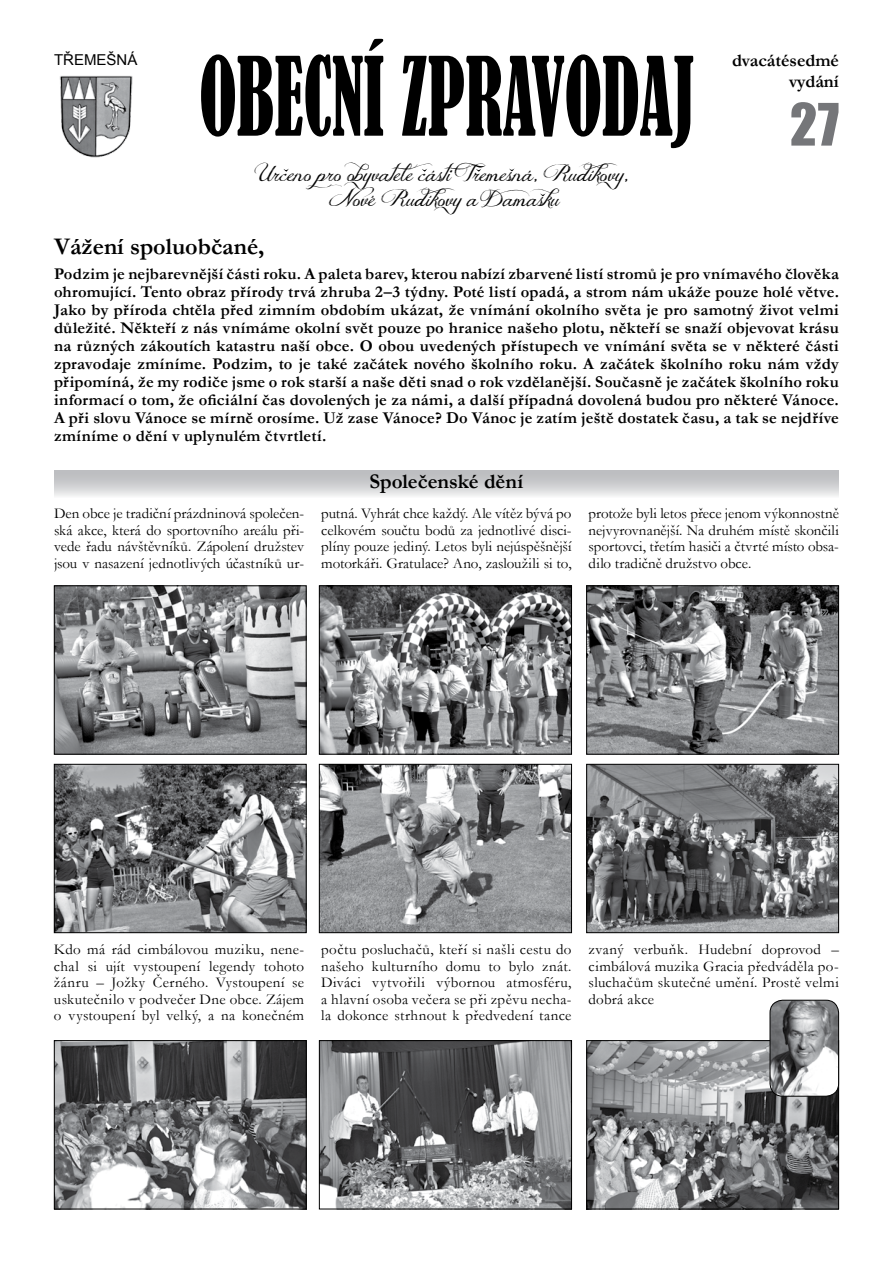
<style>
.page{position:relative;width:893px;height:1263px;background:#fff}
.page>*{position:absolute;margin:0;border:0;box-sizing:border-box;transform-origin:0 0}
.t1{font:condensed 101.4px "Bernard";color:#000;scale:.69 1}
.t2{font:54px "Impact";color:#757679}
.t3{font:700 24px "Garamond";color:#000}
.t4{font:21px/25.2px "Jellyka Delicious Cake";color:#000;text-align:center}
.t5{font:700 21px "Garamond";color:#000}
.t6{font:700 18px/21.6px "Garamond";color:#000;text-align:right}
.t7{font:700 16.5px/18px "Garamond";letter-spacing:.015em;color:#000;text-align:justify}
.t8{font:15px/16.5px "Garamond";letter-spacing:.015em;color:#000;text-align:justify}
.t9{font:15px "Arial";color:#000}
</style>
<div class="page">
<img style="left:60px;top:76px;width:73px;height:82px">
<svg style="left:540px;top:193px;width:6px;height:3px"></svg>
<img style="left:56px;top:587px;width:249px;height:165px">
<div style="left:54px;top:585px;width:253px;height:169px;border:1px solid #000"></div>
<img style="left:56px;top:766px;width:249px;height:165px">
<div style="left:54px;top:764px;width:253px;height:169px;border:1px solid #000"></div>
<img style="left:56px;top:1042px;width:249px;height:165px">
<div style="left:54px;top:1040px;width:253px;height:169px;border:1px solid #000"></div>
<img style="left:321px;top:587px;width:249px;height:165px">
<div style="left:319px;top:585px;width:253px;height:169px;border:1px solid #000"></div>
<img style="left:321px;top:766px;width:249px;height:165px">
<div style="left:319px;top:764px;width:253px;height:169px;border:1px solid #000"></div>
<img style="left:321px;top:1042px;width:249px;height:165px">
<div style="left:319px;top:1040px;width:253px;height:169px;border:1px solid #000"></div>
<img style="left:588px;top:587px;width:249px;height:165px">
<div style="left:586px;top:585px;width:253px;height:169px;border:1px solid #000"></div>
<img style="left:588px;top:766px;width:249px;height:165px">
<div style="left:586px;top:764px;width:253px;height:169px;border:1px solid #000"></div>
<img style="left:588px;top:1042px;width:249px;height:165px">
<div style="left:586px;top:1040px;width:253px;height:169px;border:1px solid #000"></div>
<div style="left:54px;top:470px;width:785px;height:28px;background:linear-gradient(to bottom,#b1b2b6,#eeefef)"></div>
<img style="left:770px;top:1000px;width:69px;height:96px">
<div style="left:770px;top:1000px;width:69px;height:96px;border:1px solid #000;border-radius:13px"></div>
<p class="t9" style="left:54px;top:50px;width:85px">TŘEMEŠNÁ</p>
<h1 class="t1" style="left:199px;top:38px;width:719px">OBECNÍ ZPRAVODAJ</h1>
<h3 class="t4" style="left:260px;top:162px;width:386px">Urceno pro obyvatele cásti Tremesná, Rudíkovy,<br>Nové Rudíkovya Damasku</h3>
<p class="t6" style="left:732px;top:49px;width:109px">dvacátésedmé vydání</p>
<h2 class="t2" style="left:790px;top:83px;width:51px">27</h2>
<h3 class="t3" style="left:54px;top:230px;width:212px">Vážení spoluobčané,</h3>
<p class="t7" style="left:54px;top:265px;width:786px">Podzim je nejbarevnější části roku. A paleta barev, kterou nabízí zbarvené listí stromů je pro vnímavého člověka ohromující. Tento obraz přírody trvá zhruba 2–3 týdny. Poté listí opadá, a strom nám ukáže pouze holé větve.<br>Jako by příroda chtěla před zimním obdobím ukázat, že vnímání okolního světa je pro samotný život velmi důležité. Někteří z nás vnímáme okolní svět pouze po hranice našeho plotu, někteří se snaží objevovat krásu na různých zákoutích katastru naší obce. O obou uvedených přístupech ve vnímání světa se v některé části zpravodaje zmíníme. Podzim, to je také začátek nového školního roku. A začátek školního roku nám vždy připomíná, že my rodiče jsme o rok starší a naše děti snad o rok vzdělanější. Současně je začátek školního roku informací o tom, že oficiální čas dovolených je za námi, a další případná dovolená budou pro některé Vánoce.<br>A při slovu Vánoce se mírně orosíme. Už zase Vánoce? Do Vánoc je zatím ještě dostatek času, a tak se nejdříve zmíníme o dění v uplynulém čtvrtletí.</p>
<h3 class="t5" style="left:370px;top:467px;width:155px">Společenské dění</h3>
<p class="t8" style="left:54px;top:505px;width:252px">Den obce je tradiční prázdninová společen&shy;ská akce, která do sportovního areálu při&shy;vede řadu návštěvníků. Zápolení družstev jsou v nasazení jednotlivých účastníků ur-</p>
<p class="t8" style="left:321px;top:505px;width:252px">putná. Vyhrát chce každý. Ale vítěz bývá po celkovém součtu bodů za jednotlivé disci&shy;plíny pouze jediný. Letos byli nejúspěšnější motorkáři. Gratulace? Ano, zasloužili si to,</p>
<p class="t8" style="left:589px;top:505px;width:252px">protože byli letos přece jenom výkonnostně nejvyrovnanější. Na druhém místě skončili sportovci, třetím hasiči a čtvrté místo obsa&shy;dilo tradičně družstvo obce.</p>
<p class="t8" style="left:54px;top:941px;width:252px">Kdo má rád cimbálovou muziku, nene&shy;chal si ujít vystoupení legendy tohoto žánru – Jožky Černého. Vystoupení se uskutečnilo v podvečer Dne obce. Zájem o vystoupení byl velký, a na konečném</p>
<p class="t8" style="left:321px;top:941px;width:252px">počtu posluchačů, kteří si našli cestu do našeho kulturního domu to bylo znát.<br>Diváci vytvořili výbornou atmosféru, a hlavní osoba večera se při zpěvu necha&shy;la dokonce strhnout k předvedení tance</p>
<p class="t8" style="left:589px;top:941px;width:252px">zvaný verbuňk. Hudební doprovod – cimbálová muzika Gracia předváděla po&shy;sluchačům skutečné umění. Prostě velmi dobrá akce</p>
</div>
